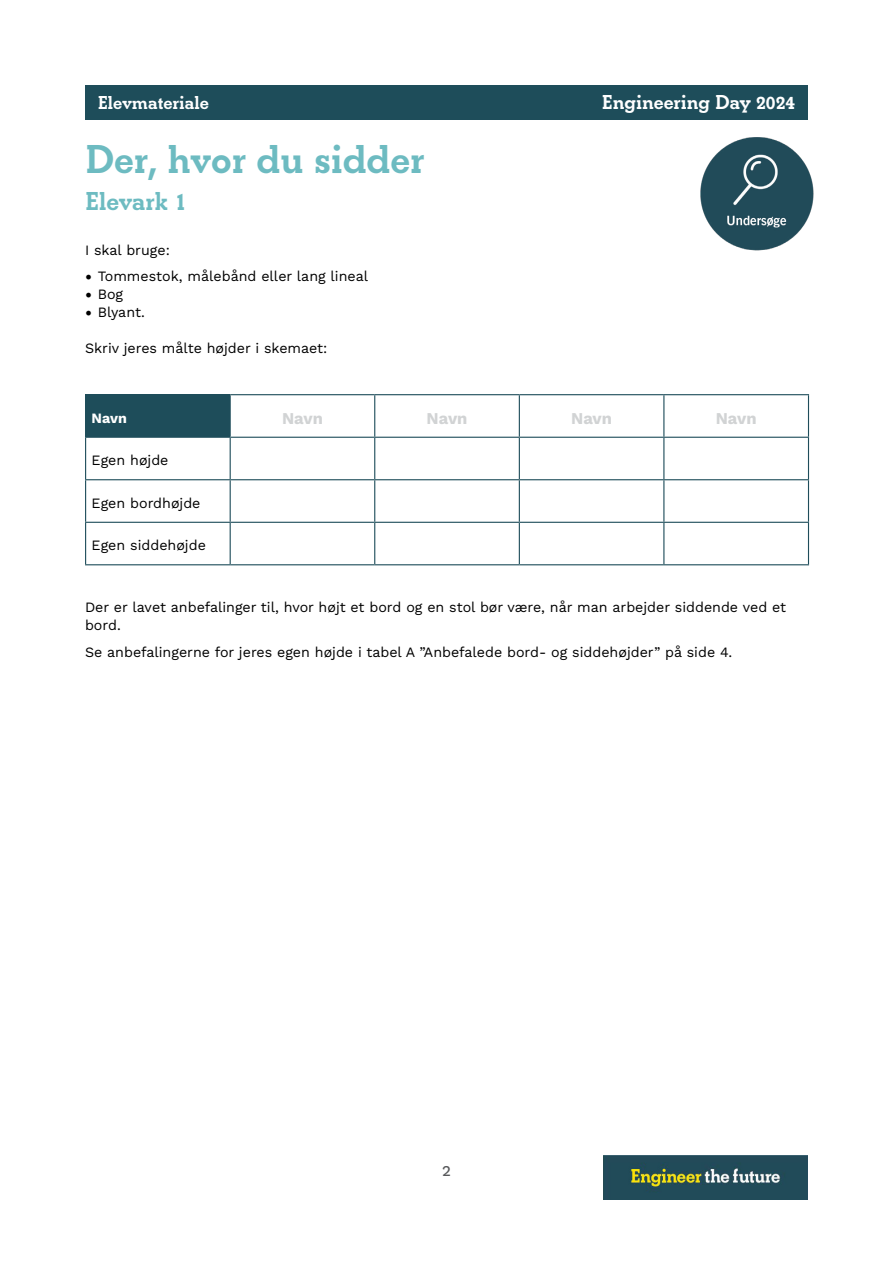
<style>
.page{position:relative;width:893px;height:1263px;background:#fff}
.page>*{position:absolute;margin:0;border:0;box-sizing:border-box;transform-origin:0 0}
.t1{font:700 42px "Beton EF";color:#6dbbc1}
.t2{font:700 27px "Beton EF";color:#6dbbc1}
.t3{font:700 21px "Beton EF";color:#fff}
.t4{font:700 19.5px "Beton EF";color:#fff}
.t5{font:700 16.5px "Work Sans";color:#d1d3d4}
.t6{font:500 15px "Work Sans";color:#58595b}
.t7{font:14.25px/18px "Work Sans";color:#000}
.t8{font:700 14.25px "Work Sans";color:#fff}
.s1{font-family:"Minion Pro";font-size:18px}
</style>
<div class="page">
<div style="left:85px;top:85px;width:723px;height:34px;background:#1e4d5a"></div>
<img style="left:603px;top:1156px;width:205px;height:43px">
<div style="left:86px;top:395px;width:144px;height:42px;background:#1e4d5a"></div>
<svg style="left:231px;top:395px;width:577px;height:42px"></svg>
<hr style="left:85px;top:394px;width:145px;height:1px;background:#1e4d5a">
<hr style="left:85px;top:395px;width:1px;height:42px;background:#1e4d5a">
<hr style="left:230px;top:394px;width:145px;height:1px;background:#1e4d5a">
<hr style="left:230px;top:395px;width:1px;height:42px;background:#1e4d5a">
<hr style="left:375px;top:394px;width:144px;height:1px;background:#1e4d5a">
<hr style="left:374px;top:395px;width:1px;height:42px;background:#1e4d5a">
<hr style="left:519px;top:394px;width:145px;height:1px;background:#1e4d5a">
<hr style="left:519px;top:395px;width:1px;height:42px;background:#1e4d5a">
<hr style="left:664px;top:394px;width:145px;height:1px;background:#1e4d5a">
<hr style="left:663px;top:395px;width:1px;height:42px;background:#1e4d5a">
<hr style="left:808px;top:395px;width:1px;height:42px;background:#1e4d5a">
<hr style="left:85px;top:437px;width:145px;height:1px;background:#1e4d5a">
<hr style="left:85px;top:438px;width:1px;height:41px;background:#1e4d5a">
<hr style="left:230px;top:437px;width:145px;height:1px;background:#1e4d5a">
<hr style="left:230px;top:438px;width:1px;height:41px;background:#1e4d5a">
<hr style="left:375px;top:437px;width:144px;height:1px;background:#1e4d5a">
<hr style="left:374px;top:438px;width:1px;height:41px;background:#1e4d5a">
<hr style="left:519px;top:437px;width:145px;height:1px;background:#1e4d5a">
<hr style="left:519px;top:438px;width:1px;height:41px;background:#1e4d5a">
<hr style="left:664px;top:437px;width:145px;height:1px;background:#1e4d5a">
<hr style="left:663px;top:438px;width:1px;height:41px;background:#1e4d5a">
<hr style="left:808px;top:438px;width:1px;height:41px;background:#1e4d5a">
<hr style="left:85px;top:479px;width:145px;height:1px;background:#1e4d5a">
<hr style="left:85px;top:480px;width:1px;height:42px;background:#1e4d5a">
<hr style="left:230px;top:479px;width:145px;height:1px;background:#1e4d5a">
<hr style="left:230px;top:480px;width:1px;height:42px;background:#1e4d5a">
<hr style="left:375px;top:479px;width:144px;height:1px;background:#1e4d5a">
<hr style="left:374px;top:480px;width:1px;height:42px;background:#1e4d5a">
<hr style="left:519px;top:479px;width:145px;height:1px;background:#1e4d5a">
<hr style="left:519px;top:480px;width:1px;height:42px;background:#1e4d5a">
<hr style="left:664px;top:479px;width:145px;height:1px;background:#1e4d5a">
<hr style="left:663px;top:480px;width:1px;height:42px;background:#1e4d5a">
<hr style="left:808px;top:480px;width:1px;height:42px;background:#1e4d5a">
<hr style="left:85px;top:522px;width:145px;height:1px;background:#1e4d5a">
<hr style="left:85px;top:523px;width:1px;height:41px;background:#1e4d5a">
<hr style="left:230px;top:522px;width:145px;height:1px;background:#1e4d5a">
<hr style="left:230px;top:523px;width:1px;height:41px;background:#1e4d5a">
<hr style="left:375px;top:522px;width:144px;height:1px;background:#1e4d5a">
<hr style="left:374px;top:523px;width:1px;height:41px;background:#1e4d5a">
<hr style="left:519px;top:522px;width:145px;height:1px;background:#1e4d5a">
<hr style="left:519px;top:523px;width:1px;height:41px;background:#1e4d5a">
<hr style="left:664px;top:522px;width:145px;height:1px;background:#1e4d5a">
<hr style="left:663px;top:523px;width:1px;height:41px;background:#1e4d5a">
<hr style="left:808px;top:523px;width:1px;height:41px;background:#1e4d5a">
<hr style="left:85px;top:564px;width:145px;height:1px;background:#1e4d5a">
<hr style="left:230px;top:564px;width:145px;height:1px;background:#1e4d5a">
<hr style="left:375px;top:564px;width:144px;height:1px;background:#1e4d5a">
<hr style="left:519px;top:564px;width:145px;height:1px;background:#1e4d5a">
<hr style="left:664px;top:564px;width:145px;height:1px;background:#1e4d5a">
<img style="left:700px;top:137px;width:114px;height:114px">
<h3 class="t4" style="left:98px;top:91px;width:113px">Elevmateriale</h3>
<h3 class="t3" style="left:602px;top:90px;width:195px">Engineering Day 2024</h3>
<h1 class="t1" style="left:85px;top:134px;width:341px">Der, hvor du sidder</h1>
<h2 class="t2" style="left:85px;top:185px;width:103px">Elevark 1</h2>
<p class="t7" style="left:85px;top:240px;width:86px">I skal bruge:</p>
<p class="t7" style="left:85px;top:267px;width:285px"><span class="s1">•</span> Tommestok, målebånd eller lang lineal</p>
<p class="t7" style="left:85px;top:285px;width:40px"><span class="s1">•</span> Bog</p>
<p class="t7" style="left:85px;top:303px;width:61px"><span class="s1">•</span> Blyant.</p>
<p class="t7" style="left:85px;top:339px;width:244px">Skriv jeres målte højder i skemaet:</p>
<p class="t8" style="left:92px;top:407px;width:37px">Navn</p>
<p class="t5" style="left:282px;top:405px;width:42px">Navn</p>
<p class="t5" style="left:427px;top:405px;width:42px">Navn</p>
<p class="t5" style="left:571px;top:405px;width:42px">Navn</p>
<p class="t5" style="left:716px;top:405px;width:42px">Navn</p>
<p class="t7" style="left:92px;top:451px;width:78px">Egen højde</p>
<p class="t7" style="left:92px;top:493px;width:110px">Egen bordhøjde</p>
<p class="t7" style="left:92px;top:536px;width:116px">Egen siddehøjde</p>
<p class="t7" style="left:85px;top:598px;width:703px">Der er lavet anbefalinger til, hvor højt et bord og en stol bør være, når man arbejder siddende ved et bord.</p>
<p class="t7" style="left:85px;top:642px;width:649px">Se anbefalingerne for jeres egen højde i tabel A ”Anbefalede bord- og siddehøjder” på side 4.</p>
<p class="t6" style="left:442px;top:1159px;width:10px">2</p>
</div>
